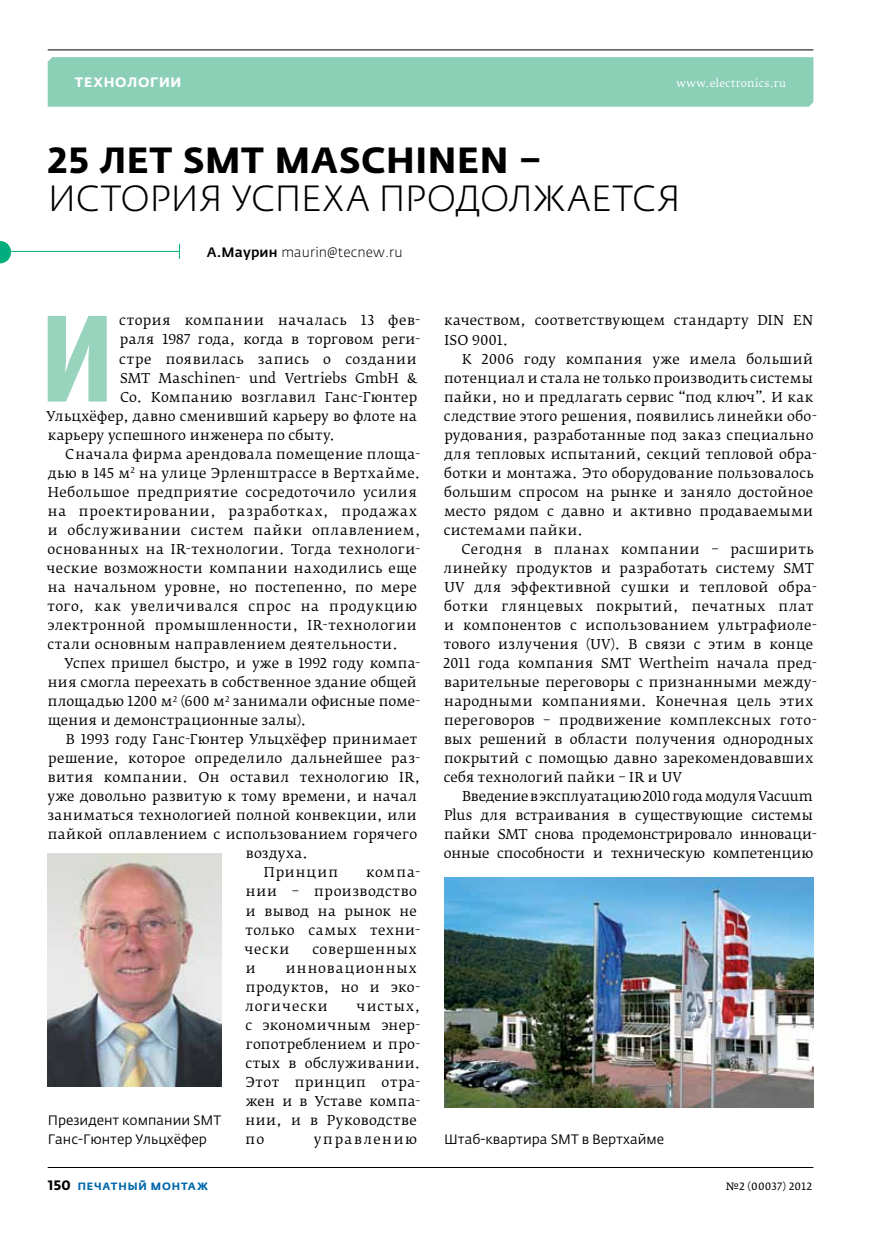
<style>
.page{position:relative;width:881px;height:1234px;background:#fff}
.page>*{position:absolute;margin:0;border:0;box-sizing:border-box;transform-origin:0 0}
.t1{font:700 121.05px "Fedra Sans Cond Pro";color:#98d3bd}
.t2{font:300 36px "Fedra Sans Pro";color:#000}
.t3{font:700 36px "Fedra Sans Pro";letter-spacing:.015em;color:#000}
.t4{font:13.5px/19px "Fedra Serif B Pro";letter-spacing:.02em;color:#000}
.t5{font:13.5px/19px "Fedra Serif B Pro";letter-spacing:-.005em;color:#000}
.t6{font:13.5px/19px "Fedra Serif B Pro";letter-spacing:.04em;color:#000}
.t7{font:13.5px/19px "Fedra Serif B Pro";letter-spacing:.05em;color:#000}
.t8{font:13.5px/19px "Fedra Sans Pro";color:#000}
.t9{font:13.5px "Fedra Serif B Pro";letter-spacing:.045em;color:#000}
.t10{font:13.5px "Fedra Serif B Pro";letter-spacing:.055em;color:#000}
.t11{font:300 13.5px "Fedra Sans Pro";letter-spacing:.01em;color:#000}
.t12{font:700 13.5px "Fedra Sans Alt Pro";letter-spacing:.055em;color:#fff}
.t13{font:13.5px "Fedra Serif B Pro";letter-spacing:.11em;color:#000}
.t14{font:13.5px "Fedra Serif B Pro";letter-spacing:.065em;color:#000}
.t15{font:10.5px "Fedra Serif B Pro";letter-spacing:.03em;color:#fff}
.t16{font:700 10.5px "Fedra Sans Alt Pro";letter-spacing:.085em;color:#0068ac}
.t17{font:10.5px "Fedra Serif A Pro";letter-spacing:.03em;color:#000}
.s1{font-weight:500}
.s2{font-family:"Fedra Sans Pro";font-size:13.5px;color:#000}
</style>
<div class="page">
<div style="left:48px;top:57px;width:765px;height:50px;background:#8ccfb7"></div>
<hr style="left:48px;top:49px;width:765px;height:1px;background:#000">
<hr style="left:48px;top:1166px;width:765px;height:1px;background:#000">
<img style="left:48px;top:853px;width:174px;height:233px">
<img style="left:444px;top:877px;width:369px;height:230px">
<svg style="left:179px;top:244px;width:1px;height:15px"></svg>
<hr style="left:2px;top:251px;width:178px;height:1px;background:#00ad7d">
<svg style="left:0;top:241px;width:11px;height:22px"></svg>
<p class="t12" style="left:75px;top:74px;width:108px">Технологии</p>
<p class="t15" style="left:676px;top:77px;width:111px">www.electronics.ru</p>
<h2 class="t3" style="left:48px;top:138px;width:494px">25 ЛЕТ SMT MASCHINEN –</h2>
<h2 class="t2" style="left:48px;top:176px;width:634px">история успеха продолжается</h2>
<p class="t11" style="left:207px;top:244px;width:197px"><span class="s1">А.Маурин</span> maurin@tecnew.ru</p>
<h1 class="t1" style="left:41px;top:285px;width:74px">И</h1>
<p class="t4" style="left:119px;top:311px;width:302px">стория компании началась 13 фев-</p>
<p class="t4" style="left:120px;top:330px;width:302px">раля 1987 года, когда в торговом реги-</p>
<p class="t9" style="left:119px;top:350px;width:299px">стре появилась запись о создании</p>
<p class="t4" style="left:120px;top:368px;width:298px">SMT Maschinen- und Vertriebs GmbH &amp;</p>
<p class="t4" style="left:120px;top:387px;width:298px">Co. Компанию возглавил Ганс-Гюнтер</p>
<p class="t4" style="left:46px;top:406px;width:372px">Ульцхёфер, давно сменивший карьеру во флоте на</p>
<p class="t4" style="left:48px;top:425px;width:289px">карьеру успешного инженера по сбыту.</p>
<p class="t4" style="left:65px;top:444px;width:356px">Сначала фирма арендовала помещение площа-</p>
<p class="t4" style="left:48px;top:463px;width:373px">дью в 145 м<sup>2</sup> на улице Эрленштрассе в Вертхайме.</p>
<p class="t6" style="left:48px;top:482px;width:370px">Небольшое предприятие сосредоточило усилия</p>
<p class="t10" style="left:48px;top:502px;width:370px">на проектировании, разработках, продажах</p>
<p class="t9" style="left:48px;top:521px;width:374px">и обслуживании систем пайки оплавлением,</p>
<p class="t4" style="left:47px;top:539px;width:374px">основанных на IR-технологии. Тогда технологи-</p>
<p class="t4" style="left:47px;top:558px;width:371px">ческие возможности компании находились еще</p>
<p class="t4" style="left:48px;top:577px;width:370px">на начальном уровне, но постепенно, по мере</p>
<p class="t7" style="left:47px;top:596px;width:371px">того, как увеличивался спрос на продукцию</p>
<p class="t6" style="left:48px;top:615px;width:370px">электронной промышленности, IR-технологии</p>
<p class="t4" style="left:47px;top:634px;width:352px">стали основным направлением деятельности.</p>
<p class="t4" style="left:64px;top:653px;width:357px">Успех пришел быстро, и уже в 1992 году компа-</p>
<p class="t4" style="left:48px;top:672px;width:370px">ния смогла переехать в собственное здание общей</p>
<p class="t4" style="left:48px;top:691px;width:374px">площадью 1200 м<sup>2</sup> (600 м<sup>2</sup> занимали офисные поме-</p>
<p class="t4" style="left:48px;top:710px;width:260px">щения и демонстрационные залы).</p>
<p class="t4" style="left:66px;top:729px;width:353px">В 1993 году Ганс-Гюнтер Ульцхёфер принимает</p>
<p class="t4" style="left:48px;top:748px;width:373px">решение, которое определило дальнейшее раз-</p>
<p class="t4" style="left:48px;top:767px;width:374px">вития компании. Он оставил технологию IR,</p>
<p class="t4" style="left:48px;top:786px;width:371px">уже довольно развитую к тому времени, и начал</p>
<p class="t4" style="left:48px;top:805px;width:371px">заниматься технологией полной конвекции, или</p>
<p class="t4" style="left:48px;top:825px;width:371px">пайкой оплавлением с использованием горячего</p>
<p class="t4" style="left:246px;top:844px;width:64px">воздуха.</p>
<p class="t14" style="left:264px;top:864px;width:76px">Принцип</p>
<p class="t6" style="left:244px;top:863px;width:177px;text-indent:121px">компа&shy;нии – производство и вывод на рынок не только самых техни&shy;чески</p>
<p class="t10" style="left:312px;top:940px;width:106px">совершенных</p>
<p class="t8" style="left:48px;top:1110px;width:175px">Президент компании SMT<br>Ганс-Гюнтер Ульцхёфер</p>
<p class="t7" style="left:245px;top:958px;width:176px;text-indent:40px">инновационных продуктов, но и эко&shy;логически</p>
<p class="t4" style="left:246px;top:958px;width:12px">и</p>
<p class="t4" style="left:245px;top:996px;width:177px;text-indent:111px">чистых, с экономичным энер&shy;гопотреблением и про&shy;стых в обслуживании.<br>Этот принцип отра&shy;жен и в Уставе компа&shy;нии, и в Руководстве по</p>
<p class="t13" style="left:314px;top:1130px;width:105px">управлению</p>
<p class="t4" style="left:444px;top:311px;width:370px">качеством, соответствующем стандарту DIN EN<br>ISO 9001.</p>
<p class="t4" style="left:443px;top:349px;width:374px;text-indent:19px">К 2006 году компания уже имела больший потенциал и стала не только производить системы пайки, но и предлагать сервис “под ключ”. И как следствие этого решения, появились линейки обо&shy;рудования, разработанные под заказ специально для тепловых испытаний, секций тепловой обра&shy;ботки и монтажа. Это оборудование пользовалось большим спросом на рынке и заняло достойное место рядом с давно и активно продаваемыми системами пайки.</p>
<p class="t4" style="left:443px;top:539px;width:374px;text-indent:18px">Сегодня в планах компании – расширить линейку продуктов и разработать систему SMT UV для эффективной сушки и тепловой обра&shy;ботки глянцевых покрытий, печатных плат и компонентов с использованием ультрафиоле&shy;тового излучения (UV). В связи с этим в конце 2011 года компания SMT Wertheim начала пред&shy;варительные переговоры с признанными между&shy;народными компаниями. Конечная цель этих переговоров – продвижение комплексных гото&shy;вых решений в области получения однородных покрытий с помощью давно зарекомендовавших себя технологий пайки – IR и UV</p>
<p class="t5" style="left:443px;top:787px;width:374px;text-indent:18px">Введение в эксплуатацию 2010 года модуля Vacuum Plus для встраивания в существующие системы пайки SMT снова продемонстрировало инноваци&shy;онные способности и техническую компетенцию</p>
<p class="t8" style="left:444px;top:1129px;width:221px">Штаб-квартира SMT в Вертхайме</p>
<p class="t16" style="left:48px;top:1179px;width:162px"><span class="s2">150</span> печатный монтаж</p>
<p class="t17" style="left:725px;top:1179px;width:88px">№2 (00037) 2012</p>
</div>
